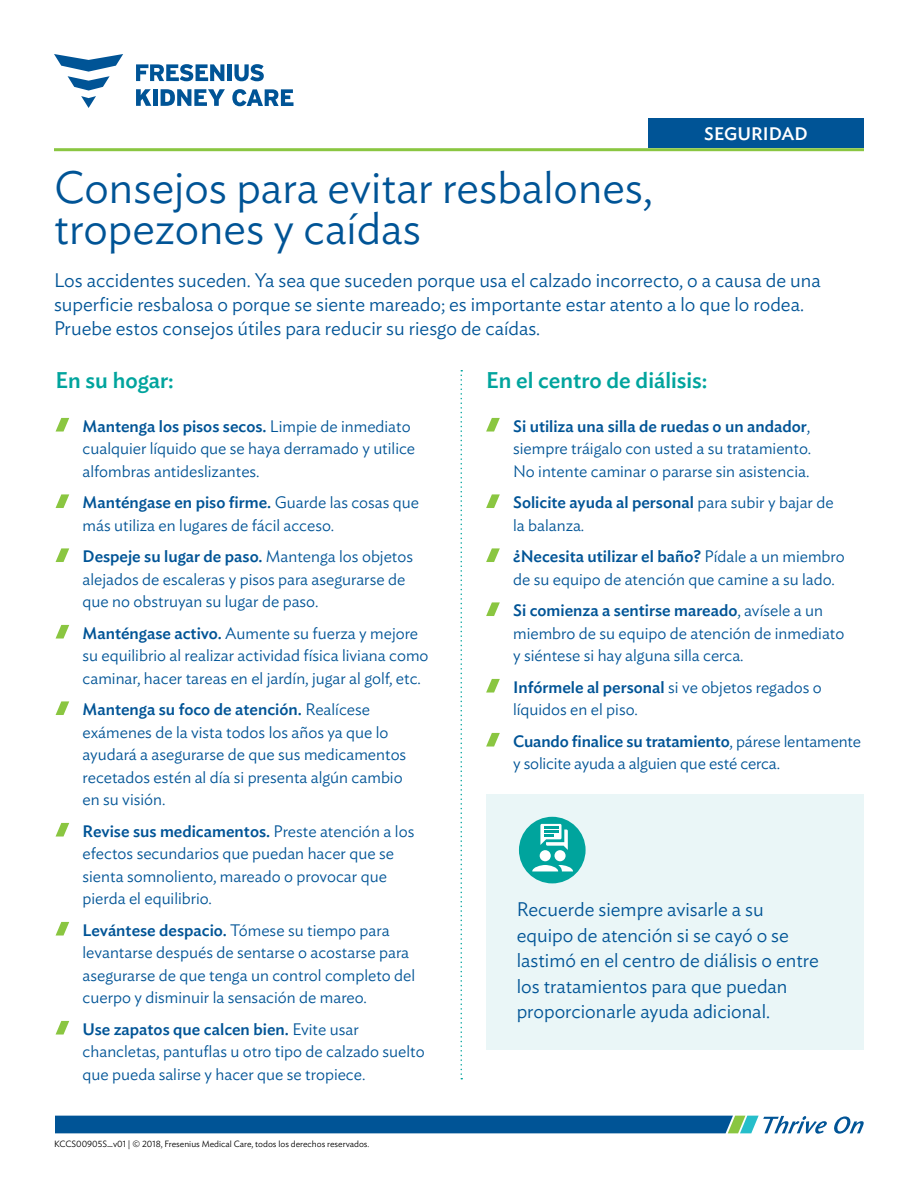
<style>
.page{position:relative;width:918px;height:1188px;background:#fff}
.page>*{position:absolute;margin:0;border:0;box-sizing:border-box;transform-origin:0 0}
.t1{font:300 45px/42px "Ideal Sans";color:#005496}
.t2{font:500 22.5px "Ideal Sans";color:#00a49d}
.t3{font:300 19.5px/25.5px "Ideal Sans";color:#005496}
.t4{font:500 18px "Ideal Sans";color:#fff}
.t5{font:300 16.5px/22.5px "Ideal Sans";color:#005496}
.t6{font:300 9px "Ideal Sans";color:#000}
.s1{font-weight:500}
</style>
<div class="page">
<div style="left:486px;top:795px;width:378px;height:255px;background:#eaf6f7"></div>
<div style="left:648px;top:118px;width:216px;height:30px;background:#005496"></div>
<hr style="left:54px;top:148px;width:810px;height:3px;background:#8ac641">
<svg style="left:54px;top:54px;width:69px;height:54px"></svg>
<svg style="left:136px;top:64px;width:88px;height:17px"></svg>
<div style="left:227px;top:64px;width:5px;height:17px;background:#005496"></div>
<svg style="left:234px;top:64px;width:30px;height:17px"></svg>
<svg style="left:232px;top:89px;width:62px;height:17px"></svg>
<svg style="left:136px;top:89px;width:15px;height:17px"></svg>
<hr style="left:153px;top:89px;width:4px;height:17px;background:#005496">
<svg style="left:161px;top:89px;width:64px;height:17px"></svg>
<svg style="left:834px;top:1116px;width:30px;height:18px"></svg>
<svg style="left:55px;top:1116px;width:772px;height:18px;background:#1c68a0"></svg>
<svg style="left:460px;top:370px;width:2px;height:709px"></svg>
<svg style="left:56px;top:418px;width:13px;height:14px"></svg>
<svg style="left:56px;top:494px;width:13px;height:14px"></svg>
<svg style="left:56px;top:548px;width:13px;height:14px"></svg>
<svg style="left:56px;top:625px;width:13px;height:14px"></svg>
<svg style="left:56px;top:701px;width:13px;height:14px"></svg>
<svg style="left:56px;top:823px;width:13px;height:14px"></svg>
<svg style="left:56px;top:922px;width:13px;height:14px"></svg>
<svg style="left:56px;top:1021px;width:13px;height:14px"></svg>
<svg style="left:486px;top:418px;width:14px;height:14px"></svg>
<svg style="left:486px;top:494px;width:14px;height:14px"></svg>
<svg style="left:486px;top:548px;width:14px;height:14px"></svg>
<svg style="left:486px;top:602px;width:14px;height:14px"></svg>
<svg style="left:486px;top:679px;width:14px;height:14px"></svg>
<svg style="left:486px;top:733px;width:14px;height:14px"></svg>
<div style="left:519px;top:817px;width:67px;height:66px;background:#00a49d;border-radius:50%"></div>
<svg style="left:532px;top:824px;width:41px;height:47px"></svg>
<p class="t4" style="left:704px;top:120px;width:105px">SEGURIDAD</p>
<h1 class="t1" style="left:54px;top:162px;width:600px">Consejos para evitar resbalones, tropezones y caídas</h1>
<p class="t3" style="left:54px;top:266px;width:768px;line-height:24px">Los accidentes suceden. Ya sea que suceden porque usa el calzado incorrecto, o a causa de una superficie resbalosa o porque se siente mareado; es importante estar atento a lo que lo rodea.<br>Pruebe estos consejos útiles para reducir su riesgo de caídas.</p>
<h2 class="t2" style="left:56px;top:363px;width:120px">En su hogar:</h2>
<p class="t5" style="left:83px;top:413px;width:334px"><span class="s1">Mantenga los pisos secos.</span> Limpie de inmediato cualquier líquido que se haya derramado y utilice alfombras antideslizantes.</p>
<p class="t5" style="left:83px;top:490px;width:338px"><span class="s1">Manténgase en piso firme.</span> Guarde las cosas que más utiliza en lugares de fácil acceso.</p>
<p class="t5" style="left:83px;top:544px;width:332px"><span class="s1">Despeje su lugar de paso.</span> Mantenga los objetos alejados de escaleras y pisos para asegurarse de que no obstruyan su lugar de paso.</p>
<p class="t5" style="left:83px;top:620px;width:348px"><span class="s1">Manténgase activo.</span> Aumente su fuerza y mejore su equilibrio al realizar actividad física liviana como caminar, hacer tareas en el jardín, jugar al golf, etc.</p>
<p class="t5" style="left:83px;top:697px;width:325px"><span class="s1">Mantenga su foco de atención.</span> Realícese exámenes de la vista todos los años ya que lo ayudará a asegurarse de que sus medicamentos recetados estén al día si presenta algún cambio en su visión.</p>
<p class="t5" style="left:83px;top:818px;width:333px"><span class="s1">Revise sus medicamentos.</span> Preste atención a los efectos secundarios que puedan hacer que se sienta somnoliento, mareado o provocar que pierda el equilibrio.</p>
<p class="t5" style="left:83px;top:917px;width:334px"><span class="s1">Levántese despacio.</span> Tómese su tiempo para levantarse después de sentarse o acostarse para asegurarse de que tenga un control completo del cuerpo y disminuir la sensación de mareo.</p>
<p class="t5" style="left:83px;top:1016px;width:344px"><span class="s1">Use zapatos que calcen bien.</span> Evite usar chancletas, pantuflas u otro tipo de calzado suelto que pueda salirse y hacer que se tropiece.</p>
<h2 class="t2" style="left:486px;top:363px;width:223px">En el centro de diálisis:</h2>
<p class="t5" style="left:513px;top:413px;width:300px;text-align:justify"><span class="s1">Si utiliza una silla de ruedas o un andador</span>, siempre tráigalo con usted a su tratamiento.<br>No intente caminar o pararse sin asistencia.</p>
<p class="t5" style="left:513px;top:490px;width:322px"><span class="s1">Solicite ayuda al personal</span> para subir y bajar de la balanza.</p>
<p class="t5" style="left:513px;top:544px;width:333px"><span class="s1">¿Necesita utilizar el baño?</span> Pídale a un miembro de su equipo de atención que camine a su lado.</p>
<p class="t5" style="left:513px;top:598px;width:333px"><span class="s1">Si comienza a sentirse mareado</span>, avísele a un miembro de su equipo de atención de inmediato y siéntese si hay alguna silla cerca.</p>
<p class="t5" style="left:513px;top:674px;width:310px"><span class="s1">Infórmele al personal</span> si ve objetos regados o líquidos en el piso.</p>
<p class="t5" style="left:513px;top:728px;width:350px"><span class="s1">Cuando finalice su tratamiento</span>, párese lentamente y solicite ayuda a alguien que esté cerca.</p>
<p class="t3" style="left:517px;top:895px;width:304px">Recuerde siempre avisarle a su equipo de atención si se cayó o se lastimó en el centro de diálisis o entre los tratamientos para que puedan proporcionarle ayuda adicional.</p>
<p class="t6" style="left:54px;top:1137px;width:317px">KCCS00905S_v01 | © 2018, Fresenius Medical Care, todos los derechos reservados.</p>
</div>
